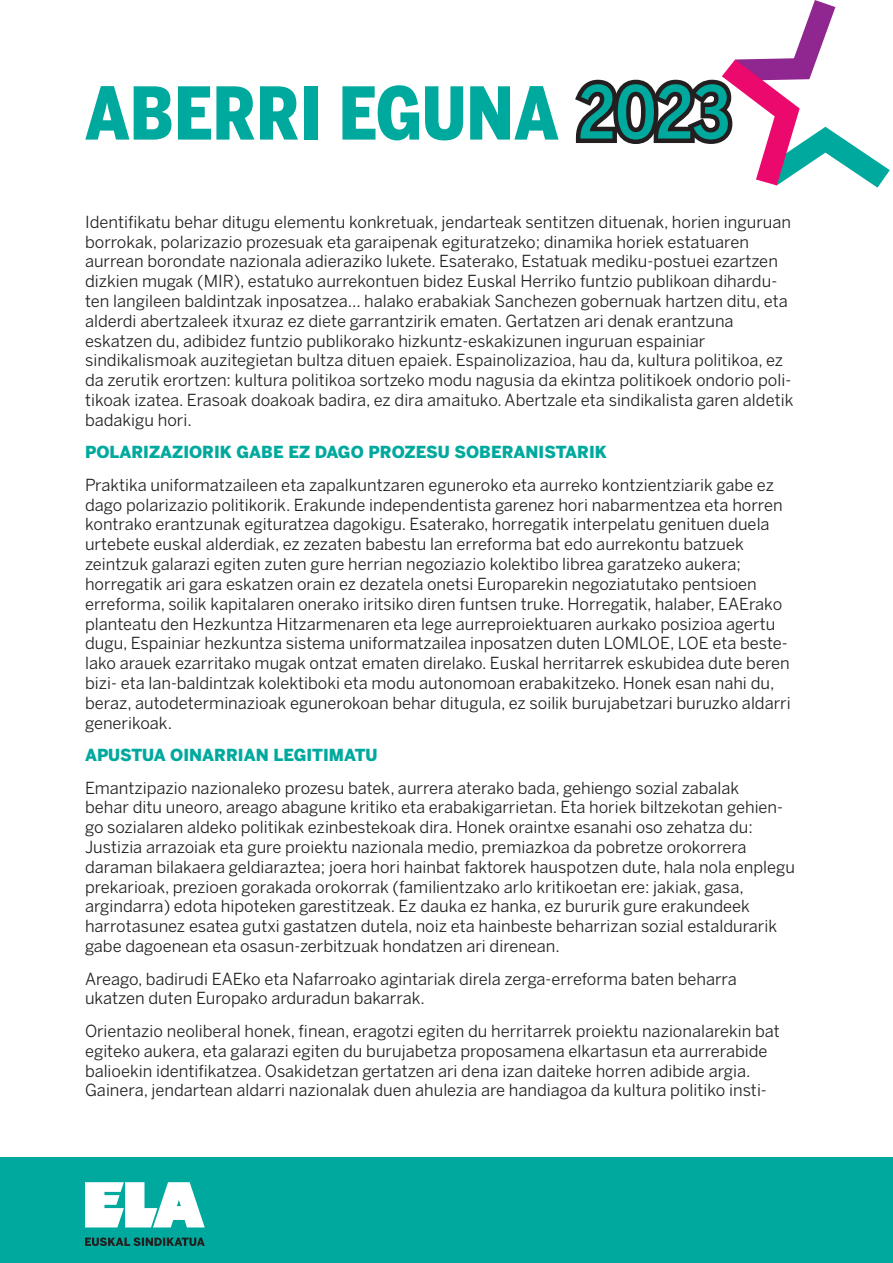
<style>
.page{position:relative;width:893px;height:1263px;background:#fff}
.page>*{position:absolute;margin:0;border:0;box-sizing:border-box;transform-origin:0 0}
.t1{font:900 72px "Benton Sans Cond";color:#00a99d}
.t2{font:16.5px/19.8px "Benton Sans";color:#231f20}
.t3{font:900 16.5px "Benton Sans";color:#00a99d}
.s1{font-weight:500;color:#231f20}
</style>
<div class="page">
<div style="left:0;top:1157px;width:893px;height:106px;background:#00a99d"></div>
<svg style="left:85px;top:1182px;width:120px;height:45px"></svg>
<svg style="left:85px;top:1237px;width:120px;height:9px"></svg>
<svg style="left:722px;top:0;width:168px;height:188px"></svg>
<p class="t1" style="left:85px;top:71px;width:647px">ABERRI EGUNA <span class="s1">2023</span></p>
<p class="t2" style="left:85px;top:212px;width:710px">Identifikatu behar ditugu elementu konkretuak, jendarteak sentitzen dituenak, horien inguruan borrokak, polarizazio prozesuak eta garaipenak egituratzeko; dinamika horiek estatuaren aurrean borondate nazionala adieraziko lukete. Esaterako, Estatuak mediku-postuei ezartzen dizkien mugak (MIR), estatuko aurrekontuen bidez Euskal Herriko funtzio publikoan dihardu&shy;ten langileen baldintzak inposatzea... halako erabakiak Sanchezen gobernuak hartzen ditu, eta alderdi abertzaleek itxuraz ez diete garrantzirik ematen. Gertatzen ari denak erantzuna eskatzen du, adibidez funtzio publikorako hizkuntz-eskakizunen inguruan espainiar sindikalismoak auzitegietan bultza dituen epaiek. Espainolizazioa, hau da, kultura politikoa, ez da zerutik erortzen: kultura politikoa sortzeko modu nagusia da ekintza politikoek ondorio poli&shy;tikoak izatea. Erasoak doakoak badira, ez dira amaituko. Abertzale eta sindikalista garen aldetik badakigu hori.</p>
<p class="t3" style="left:85px;top:442px;width:523px">POLARIZAZIORIK GABE EZ DAGO PROZESU SOBERANISTARIK</p>
<p class="t2" style="left:85px;top:475px;width:707px">Praktika uniformatzaileen eta zapalkuntzaren eguneroko eta aurreko kontzientziarik gabe ez dago polarizazio politikorik. Erakunde independentista garenez hori nabarmentzea eta horren kontrako erantzunak egituratzea dagokigu. Esaterako, horregatik interpelatu genituen duela urtebete euskal alderdiak, ez zezaten babestu lan erreforma bat edo aurrekontu batzuek zeintzuk galarazi egiten zuten gure herrian negoziazio kolektibo librea garatzeko aukera; horregatik ari gara eskatzen orain ez dezatela onetsi Europarekin negoziatutako pentsioen erreforma, soilik kapitalaren onerako iritsiko diren funtsen truke. Horregatik, halaber, EAErako planteatu den Hezkuntza Hitzarmenaren eta lege aurreproiektuaren aurkako posizioa agertu dugu, Espainiar hezkuntza sistema uniformatzailea inposatzen duten LOMLOE, LOE eta beste&shy;lako arauek ezarritako mugak ontzat ematen direlako. Euskal herritarrek eskubidea dute beren bizi- eta lan-baldintzak kolektiboki eta modu autonomoan erabakitzeko. Honek esan nahi du, beraz, autodeterminazioak egunerokoan behar ditugula, ez soilik burujabetzari buruzko aldarri generikoak.</p>
<p class="t3" style="left:85px;top:745px;width:294px">APUSTUA OINARRIAN LEGITIMATU</p>
<p class="t2" style="left:85px;top:777px;width:711px">Emantzipazio nazionaleko prozesu batek, aurrera aterako bada, gehiengo sozial zabalak<br>behar ditu uneoro, areago abagune kritiko eta erabakigarrietan. Eta horiek biltzekotan gehien&shy;go sozialaren aldeko politikak ezinbestekoak dira. Honek oraintxe esanahi oso zehatza du:<br>Justizia arrazoiak eta gure proiektu nazionala medio, premiazkoa da pobretze orokorrera daraman bilakaera geldiaraztea; joera hori hainbat faktorek hauspotzen dute, hala nola enplegu prekarioak, prezioen gorakada orokorrak (familientzako arlo kritikoetan ere: jakiak, gasa, argindarra) edota hipoteken garestitzeak. Ez dauka ez hanka, ez bururik gure erakundeek harrotasunez esatea gutxi gastatzen dutela, noiz eta hainbeste beharrizan sozial estaldurarik gabe dagoenean eta osasun-zerbitzuak hondatzen ari direnean.</p>
<p class="t2" style="left:85px;top:968px;width:653px">Areago, badirudi EAEko eta Nafarroako agintariak direla zerga-erreforma baten beharra ukatzen duten Europako arduradun bakarrak.</p>
<p class="t2" style="left:85px;top:1021px;width:696px">Orientazio neoliberal honek, finean, eragotzi egiten du herritarrek proiektu nazionalarekin bat egiteko aukera, eta galarazi egiten du burujabetza proposamena elkartasun eta aurrerabide balioekin identifikatzea. Osakidetzan gertatzen ari dena izan daiteke horren adibide argia.<br>Gainera, jendartean aldarri nazionalak duen ahulezia are handiagoa da kultura politiko insti-</p>
</div>
